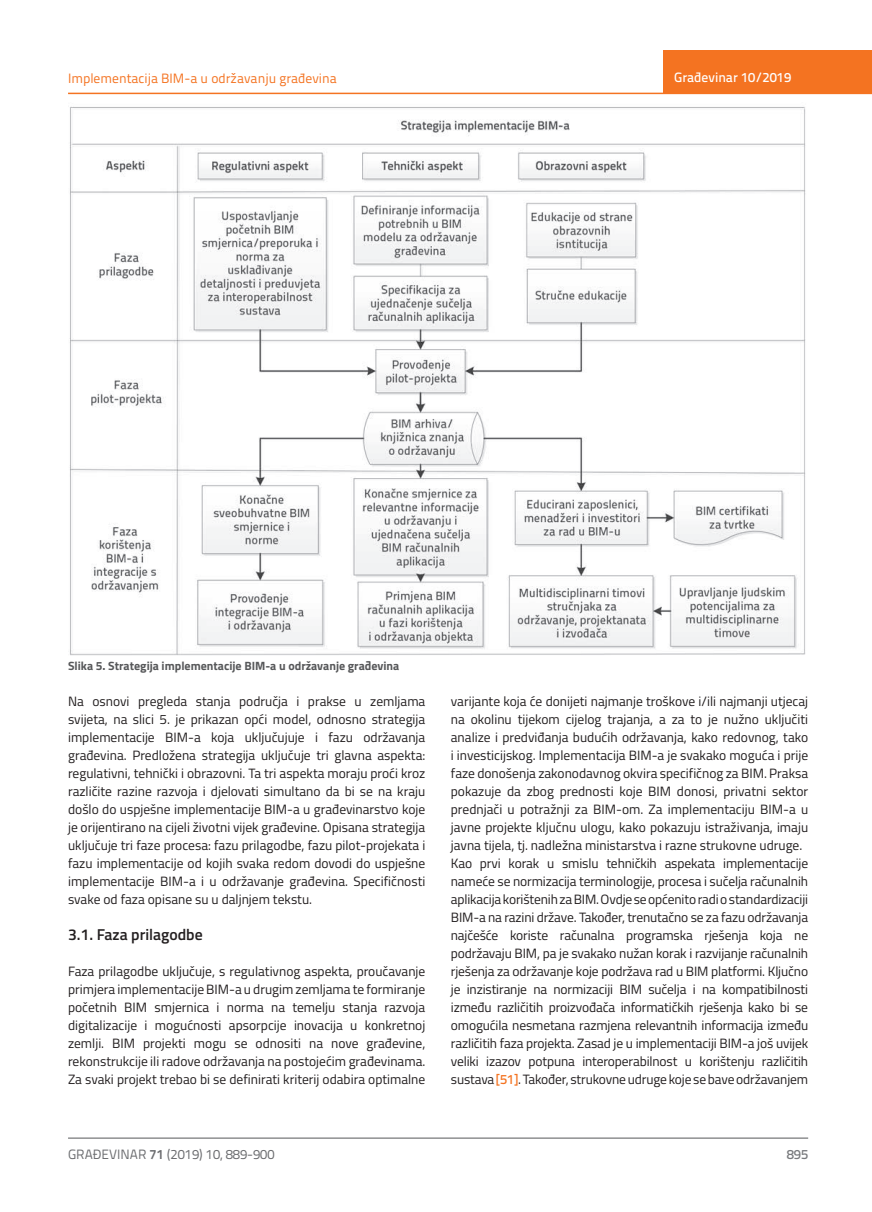
<style>
.page{position:relative;width:872px;height:1212px;background:#fff}
.page>*{position:absolute;margin:0;border:0;box-sizing:border-box;transform-origin:0 0}
.t1{font:600 15.75px "Titillium";color:#231f20}
.t2{font:13.5px/18px "Titillium";letter-spacing:-.01em;color:#231f20;text-align:justify}
.t3{font:13.5px "Titillium Text 22 L";color:#f47321}
.t4{font:13.5px "Titillium Text 22 L";color:#6c6d70}
.t5{font:500 13.5px "Titillium Text 22 L";color:#fff}
.t6{font:500 13.5px "Titillium Text 22 L";color:#787a7d}
.t7{font:700 12px "Titillium";color:#57585a}
.s1{font-family:"Titillium Text 22 L";font-weight:500;color:#f47321}
.s2{font-weight:700}
</style>
<div class="page">
<hr style="left:68px;top:93px;width:804px;height:1px;background:#f47321">
<div style="left:663px;top:50px;width:209px;height:44px;background:#f47321"></div>
<hr style="left:68px;top:1138px;width:740px;height:1px;background:#57585a">
<img style="left:69px;top:107px;width:737px;height:549px">
<p class="t3" style="left:68px;top:68px;width:270px">Implementacija BIM-a u održavanju građevina</p>
<p class="t5" style="left:674px;top:67px;width:118px">Građevinar 10/2019</p>
<p class="t7" style="left:68px;top:657px;width:333px">Slika 5. Strategija implementacije BIM-a u održavanje građevina</p>
<p class="t2" style="left:68px;top:692px;width:359px">Na osnovi pregleda stanja područja i prakse u zemljama svijeta, na slici 5. je prikazan opći model, odnosno strategija implementacije BIM-a koja uključujuje i fazu održavanja građevina. Predložena strategija uključuje tri glavna aspekta: regulativni, tehnički i obrazovni. Ta tri aspekta moraju proći kroz različite razine razvoja i djelovati simultano da bi se na kraju došlo do uspješne implementacije BIM-a u građevinarstvo koje je orijentirano na cijeli životni vijek građevine. Opisana strategija uključuje tri faze procesa: fazu prilagodbe, fazu pilot-projekata i fazu implementacije od kojih svaka redom dovodi do uspješne implementacije BIM-a i u održavanje građevina. Specifičnosti svake od faza opisane su u daljnjem tekstu.</p>
<p class="t1" style="left:68px;top:923px;width:136px">3.1. Faza prilagodbe</p>
<p class="t2" style="left:68px;top:962px;width:359px">Faza prilagodbe uključuje, s regulativnog aspekta, proučavanje primjera implementacije BIM-a u drugim zemljama te formiranje početnih BIM smjernica i norma na temelju stanja razvoja digitalizacije i mogućnosti apsorpcije inovacija u konkretnoj zemlji. BIM projekti mogu se odnositi na nove građevine, rekonstrukcije ili radove održavanja na postojećim građevinama.<br>Za svaki projekt trebao bi se definirati kriterij odabira optimalne</p>
<p class="t2" style="left:451px;top:692px;width:359px;text-align:left">varijante koja će donijeti najmanje troškove i/ili najmanji utjecaj na okolinu tijekom cijelog trajanja, a za to je nužno uključiti analize i predviđanja budućih održavanja, kako redovnog, tako i investicijskog. Implementacija BIM-a je svakako moguća i prije faze donošenja zakonodavnog okvira specifičnog za BIM. Praksa pokazuje da zbog prednosti koje BIM donosi, privatni sektor prednjači u potražnji za BIM-om. Za implementaciju BIM-a u javne projekte ključnu ulogu, kako pokazuju istraživanja, imaju javna tijela, tj. nadležna ministarstva i razne strukovne udruge.<br>Kao prvi korak u smislu tehničkih aspekata implementacije nameće se normizacija terminologije, procesa i sučelja računalnih aplikacija korištenih za BIM. Ovdje se općenito radi o standardizaciji BIM-a na razini države. Također, trenutačno se za fazu održavanja najčešće koriste računalna programska rješenja koja ne podržavaju BIM, pa je svakako nužan korak i razvijanje računalnih rješenja za održavanje koje podržava rad u BIM platformi. Ključno je inzistiranje na normizaciji BIM sučelja i na kompatibilnosti između različitih proizvođača informatičkih rješenja kako bi se omogućila nesmetana razmjena relevantnih informacija između različitih faza projekta. Zasad je u implementaciji BIM-a još uvijek veliki izazov potpuna interoperabilnost u korištenju različitih sustava <span class="s1">[51]</span>. Također, strukovne udruge koje se bave održavanjem</p>
<p class="t4" style="left:68px;top:1144px;width:208px">GRAĐEVINAR <span class="s2">71</span> (2019) 10, 889-900</p>
<p class="t6" style="left:786px;top:1144px;width:23px">895</p>
</div>
